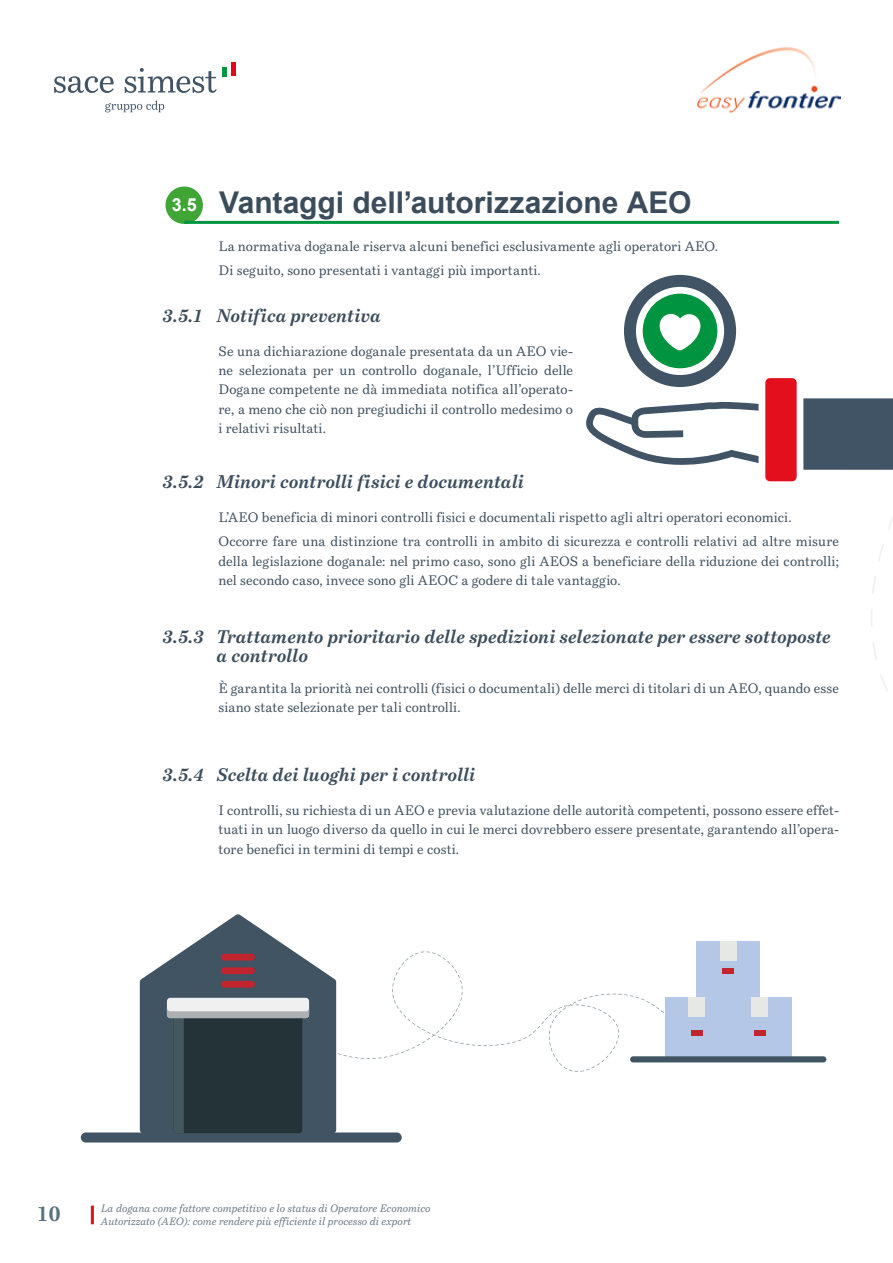
<style>
.page{position:relative;width:893px;height:1263px;background:#fff}
.page>*{position:absolute;margin:0;border:0;box-sizing:border-box;transform-origin:0 0}
.t1{font:700 30px "Arial";color:#3b4d5c}
.t2{font:700 21px "Bressay W01";color:#57707d}
.t3{font:italic 700 18px/19.5px "Bressay W01";color:#3b4d5c}
.t4{font:13.5px/19.5px "Bressay W01";letter-spacing:.01em;color:#3b4d5c}
.t5{font:italic 10.5px/12.6px "Bressay W01";color:#667585}
.s1{font-size:18px;color:#fff}
</style>
<div class="page">
<svg style="left:336px;top:951px;width:249px;height:121px"></svg>
<div style="left:165px;top:186px;width:38px;height:38px;background:#3fa535;border-radius:50%"></div>
<hr style="left:184px;top:221px;width:655px;height:3px;background:#009541">
<div style="left:624px;top:275px;width:112px;height:112px;background:#405466;border-radius:50%"></div>
<div style="left:81px;top:1132px;width:321px;height:10px;background:#405463;border-radius:5px"></div>
<svg style="left:140px;top:914px;width:196px;height:219px"></svg>
<div style="left:221px;top:954px;width:34px;height:6px;background:#c2242e;border-radius:3px"></div>
<div style="left:221px;top:967px;width:34px;height:7px;background:#c2242e;border-radius:3px"></div>
<div style="left:221px;top:981px;width:34px;height:7px;background:#c2242e;border-radius:3px"></div>
<div style="left:222px;top:67px;width:5px;height:9px;background:#009640"></div>
<div style="left:231px;top:63px;width:5px;height:13px;background:#e30a17"></div>
<svg style="left:54px;top:76px;width:60px;height:17px"></svg>
<svg style="left:125px;top:68px;width:92px;height:25px"></svg>
<svg style="left:105px;top:101px;width:59px;height:11px"></svg>
<img style="left:698px;top:47px;width:143px;height:65px">
<hr style="left:91px;top:1205px;width:3px;height:19px;background:#e0111b">
<svg style="left:585px;top:287px;width:308px;height:784px"></svg>
<h1 class="t1" style="left:172px;top:182px;width:521px"><span class="s1">3.5</span> Vantaggi dell’autorizzazione AEO</h1>
<p class="t4" style="left:219px;top:234px;width:501px;line-height:23.7px">La normativa doganale riserva alcuni benefici esclusivamente agli operatori AEO.<br>Di seguito, sono presentati i vantaggi più importanti.</p>
<h3 class="t3" style="left:163px;top:306px;width:220px">3.5.1 Notifica preventiva</h3>
<p class="t4" style="left:219px;top:341px;width:356px;text-align:justify">Se una dichiarazione doganale presentata da un AEO vie&shy;ne selezionata per un controllo doganale, l’Ufficio delle Dogane competente ne dà immediata notifica all’operato&shy;re, a meno che ciò non pregiudichi il controllo medesimo o i relativi risultati.</p>
<h3 class="t3" style="left:163px;top:472px;width:363px">3.5.2 Minori controlli fisici e documentali</h3>
<p class="t4" style="left:219px;top:506px;width:622px;line-height:23.7px">L’AEO beneficia di minori controlli fisici e documentali rispetto agli altri operatori economici.<br>Occorre fare una distinzione tra controlli in ambito di sicurezza e controlli relativi ad altre misure</p>
<p class="t4" style="left:219px;top:551px;width:622px">della legislazione doganale: nel primo caso, sono gli AEOS a beneficiare della riduzione dei controlli; nel secondo caso, invece sono gli AEOC a godere di tale vantaggio.</p>
<h3 class="t3" style="left:217px;top:626px;width:616px;text-indent:-54px">3.5.3 Trattamento prioritario delle spedizioni selezionate per essere sottoposte a controllo</h3>
<p class="t4" style="left:219px;top:678px;width:622px">È garantita la priorità nei controlli (fisici o documentali) delle merci di titolari di un AEO, quando esse siano state selezionate per tali controlli.</p>
<h3 class="t3" style="left:163px;top:765px;width:314px">3.5.4 Scelta dei luoghi per i controlli</h3>
<p class="t4" style="left:219px;top:800px;width:622px;text-align:justify">I controlli, su richiesta di un AEO e previa valutazione delle autorità competenti, possono essere effet&shy;tuati in un luogo diverso da quello in cui le merci dovrebbero essere presentate, garantendo all’opera&shy;tore benefici in termini di tempi e costi.</p>
<h2 class="t2" style="left:37px;top:1200px;width:25px">10</h2>
<p class="t5" style="left:101px;top:1202px;width:331px">La dogana come fattore competitivo e lo status di Operatore Economico<br>Autorizzato (AEO): come rendere più efficiente il processo di export</p>
</div>
